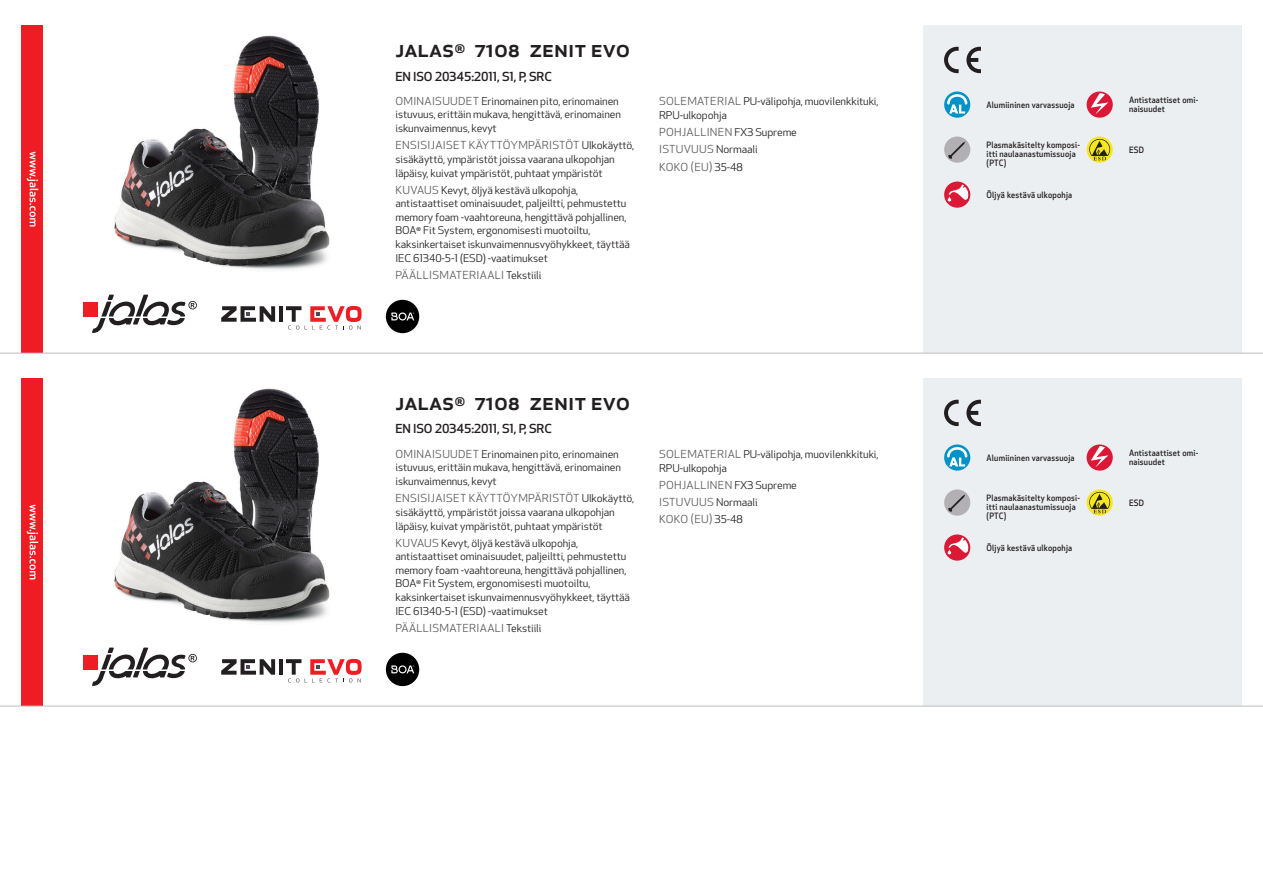
<style>
.page{position:relative;width:1263px;height:893px;background:#fff}
.page>*{position:absolute;margin:0;border:0;box-sizing:border-box;transform-origin:0 0}
.Produkt_namn{font:500 24px "Apex New";color:#231f20}
.Ingress{font:500 12.15px "Apex New";letter-spacing:-.015em;color:#231f20;scale:1.06 1}
.Funktion{font:10.8px/17.2px "Apex New";letter-spacing:.025em;color:#57585a;scale:1.06 1}
.Funktion-2{font:10.5px/13.5px "Apex New";letter-spacing:-.01em;color:#231f20;scale:1.06 1}
.Funktion_body{font:500 8.55px/9px "Apex New";letter-spacing:.025em;color:#231f20;scale:.95 1}
.s1{font-size:10.8px;color:#57585a}
.s2{font-size:10.5px;color:#231f20}
</style>
<div class="page">
<img style="left:114px;top:35px;width:216px;height:235px">
<div style="left:83px;top:302px;width:15px;height:14px;background:#ee1d23"></div>
<svg style="left:92px;top:295px;width:105px;height:38px"></svg>
<hr style="left:279px;top:306px;width:4px;height:16px;background:#231f20">
<svg style="left:221px;top:306px;width:54px;height:16px"></svg>
<svg style="left:286px;top:306px;width:76px;height:24px"></svg>
<div style="left:386px;top:300px;width:33px;height:33px;background:#000001;border-radius:50%"></div>
<svg style="left:391px;top:312px;width:23px;height:8px"></svg>
<div style="left:21px;top:26px;width:22px;height:327px;background:#ee1d23"></div>
<svg style="left:27px;top:152px;width:11px;height:75px"></svg>
<div style="left:923px;top:26px;width:319px;height:327px;background:#eceff1"></div>
<svg style="left:966px;top:47px;width:15px;height:26px"></svg>
<svg style="left:944px;top:47px;width:15px;height:26px"></svg>
<svg style="left:944px;top:92px;width:26px;height:26px"></svg>
<svg style="left:947px;top:94px;width:20px;height:20px"></svg>
<div style="left:944px;top:137px;width:26px;height:26px;background:#b3b0b3;border-radius:50%"></div>
<svg style="left:948px;top:141px;width:17px;height:18px"></svg>
<svg style="left:944px;top:182px;width:26px;height:26px"></svg>
<svg style="left:948px;top:185px;width:20px;height:17px"></svg>
<svg style="left:1086px;top:92px;width:27px;height:26px"></svg>
<svg style="left:1091px;top:93px;width:17px;height:22px"></svg>
<svg style="left:1086px;top:137px;width:27px;height:26px"></svg>
<svg style="left:1089px;top:139px;width:21px;height:21px"></svg>
<img style="left:114px;top:388px;width:216px;height:235px">
<div style="left:83px;top:654px;width:15px;height:15px;background:#ee1d23"></div>
<svg style="left:92px;top:648px;width:105px;height:38px"></svg>
<hr style="left:279px;top:659px;width:4px;height:16px;background:#231f20">
<svg style="left:221px;top:659px;width:54px;height:16px"></svg>
<svg style="left:286px;top:659px;width:76px;height:23px"></svg>
<div style="left:386px;top:653px;width:33px;height:33px;background:#000001;border-radius:50%"></div>
<svg style="left:391px;top:665px;width:23px;height:8px"></svg>
<div style="left:21px;top:378px;width:22px;height:328px;background:#ee1d23"></div>
<svg style="left:27px;top:505px;width:11px;height:74px"></svg>
<div style="left:923px;top:378px;width:319px;height:328px;background:#eceff1"></div>
<svg style="left:966px;top:400px;width:15px;height:26px"></svg>
<svg style="left:944px;top:400px;width:15px;height:26px"></svg>
<svg style="left:944px;top:444px;width:26px;height:27px"></svg>
<svg style="left:947px;top:447px;width:20px;height:19px"></svg>
<div style="left:944px;top:489px;width:26px;height:27px;background:#b3b0b3;border-radius:50%"></div>
<svg style="left:948px;top:494px;width:17px;height:18px"></svg>
<svg style="left:944px;top:534px;width:26px;height:27px"></svg>
<svg style="left:948px;top:537px;width:20px;height:17px"></svg>
<svg style="left:1086px;top:444px;width:27px;height:27px"></svg>
<svg style="left:1091px;top:446px;width:17px;height:21px"></svg>
<svg style="left:1086px;top:489px;width:27px;height:27px"></svg>
<svg style="left:1089px;top:492px;width:21px;height:21px"></svg>
<hr style="left:0;top:353px;width:1263px;height:1px;background:#bcbdc0">
<hr style="left:0;top:706px;width:1263px;height:1px;background:#bcbdc0">
<p class="Produkt_namn" style="left:395px;top:33px;width:236px">JALAS<sup>®</sup> 7108 ZENIT EVO</p>
<p class="Ingress" style="left:395px;top:68px;width:149px">EN ISO 20345:2011, S1, P, SRC</p>
<p class="Funktion-2" style="left:395px;top:94px;width:214px"><span class="s1">OMINAISUUDET</span> Erinomainen pito, erinomainen istuvuus, erittäin mukava, hengittävä, erinomainen iskunvaimennus, kevyt</p>
<p class="Funktion" style="left:395px;top:137px;width:227px">ENSISIJAISET KÄYTTÖYMPÄRISTÖT <span class="s2">Ulkokäyttö,</span></p>
<p class="Funktion-2" style="left:395px;top:152px;width:208px">sisäkäyttö, ympäristöt joissa vaarana ulkopohjan läpäisy, kuivat ympäristöt, puhtaat ympäristöt</p>
<p class="Funktion-2" style="left:395px;top:183px;width:223px"><span class="s1">KUVAUS</span> Kevyt, öljyä kestävä ulkopohja, antistaattiset ominaisuudet, paljeiltti, pehmustettu memory foam -vaahtoreuna, hengittävä pohjallinen, BOA<sup>®</sup> Fit System, ergonomisesti muotoiltu, kaksinkertaiset iskunvaimennusvyöhykkeet, täyttää IEC 61340-5-1 (ESD) -vaatimukset</p>
<p class="Funktion" style="left:395px;top:266px;width:139px">PÄÄLLISMATERIAALI <span class="s2">Tekstiili</span></p>
<p class="Funktion-2" style="left:659px;top:94px;width:209px"><span class="s1">SOLEMATERIAL</span> PU-välipohja, muovilenkkituki,<br>RPU-ulkopohja</p>
<p class="Funktion" style="left:659px;top:124px;width:132px">POHJALLINEN <span class="s2">FX3 Supreme<br></span>ISTUVUUS <span class="s2">Normaali<br></span>KOKO (EU) <span class="s2">35-48</span></p>
<p class="Produkt_namn" style="left:395px;top:385px;width:236px">JALAS<sup>®</sup> 7108 ZENIT EVO</p>
<p class="Ingress" style="left:395px;top:421px;width:149px">EN ISO 20345:2011, S1, P, SRC</p>
<p class="Funktion-2" style="left:395px;top:447px;width:214px"><span class="s1">OMINAISUUDET</span> Erinomainen pito, erinomainen istuvuus, erittäin mukava, hengittävä, erinomainen iskunvaimennus, kevyt</p>
<p class="Funktion" style="left:395px;top:490px;width:227px">ENSISIJAISET KÄYTTÖYMPÄRISTÖT <span class="s2">Ulkokäyttö,</span></p>
<p class="Funktion-2" style="left:395px;top:505px;width:208px">sisäkäyttö, ympäristöt joissa vaarana ulkopohjan läpäisy, kuivat ympäristöt, puhtaat ympäristöt</p>
<p class="Funktion-2" style="left:395px;top:536px;width:223px"><span class="s1">KUVAUS</span> Kevyt, öljyä kestävä ulkopohja, antistaattiset ominaisuudet, paljeiltti, pehmustettu memory foam -vaahtoreuna, hengittävä pohjallinen, BOA<sup>®</sup> Fit System, ergonomisesti muotoiltu, kaksinkertaiset iskunvaimennusvyöhykkeet, täyttää IEC 61340-5-1 (ESD) -vaatimukset</p>
<p class="Funktion" style="left:395px;top:619px;width:139px">PÄÄLLISMATERIAALI <span class="s2">Tekstiili</span></p>
<p class="Funktion-2" style="left:659px;top:447px;width:209px"><span class="s1">SOLEMATERIAL</span> PU-välipohja, muovilenkkituki,<br>RPU-ulkopohja</p>
<p class="Funktion" style="left:659px;top:476px;width:132px">POHJALLINEN <span class="s2">FX3 Supreme<br></span>ISTUVUUS <span class="s2">Normaali<br></span>KOKO (EU) <span class="s2">35-48</span></p>
<p class="Funktion_body" style="left:986px;top:100px;width:94px">Alumiininen varvassuoja</p>
<p class="Funktion_body" style="left:986px;top:140px;width:100px">Plasmakäsitelty komposi&shy;itti naulaanastumissuoja (PTC)</p>
<p class="Funktion_body" style="left:986px;top:190px;width:92px">Öljyä kestävä ulkopohja</p>
<p class="Funktion_body" style="left:1129px;top:96px;width:74px">Antistaattiset omi&shy;naisuudet</p>
<p class="Funktion_body" style="left:1129px;top:145px;width:17px">ESD</p>
<p class="Funktion_body" style="left:986px;top:453px;width:94px">Alumiininen varvassuoja</p>
<p class="Funktion_body" style="left:986px;top:493px;width:100px">Plasmakäsitelty komposi&shy;itti naulaanastumissuoja (PTC)</p>
<p class="Funktion_body" style="left:986px;top:543px;width:92px">Öljyä kestävä ulkopohja</p>
<p class="Funktion_body" style="left:1129px;top:449px;width:74px">Antistaattiset omi&shy;naisuudet</p>
<p class="Funktion_body" style="left:1129px;top:498px;width:17px">ESD</p>
</div>
